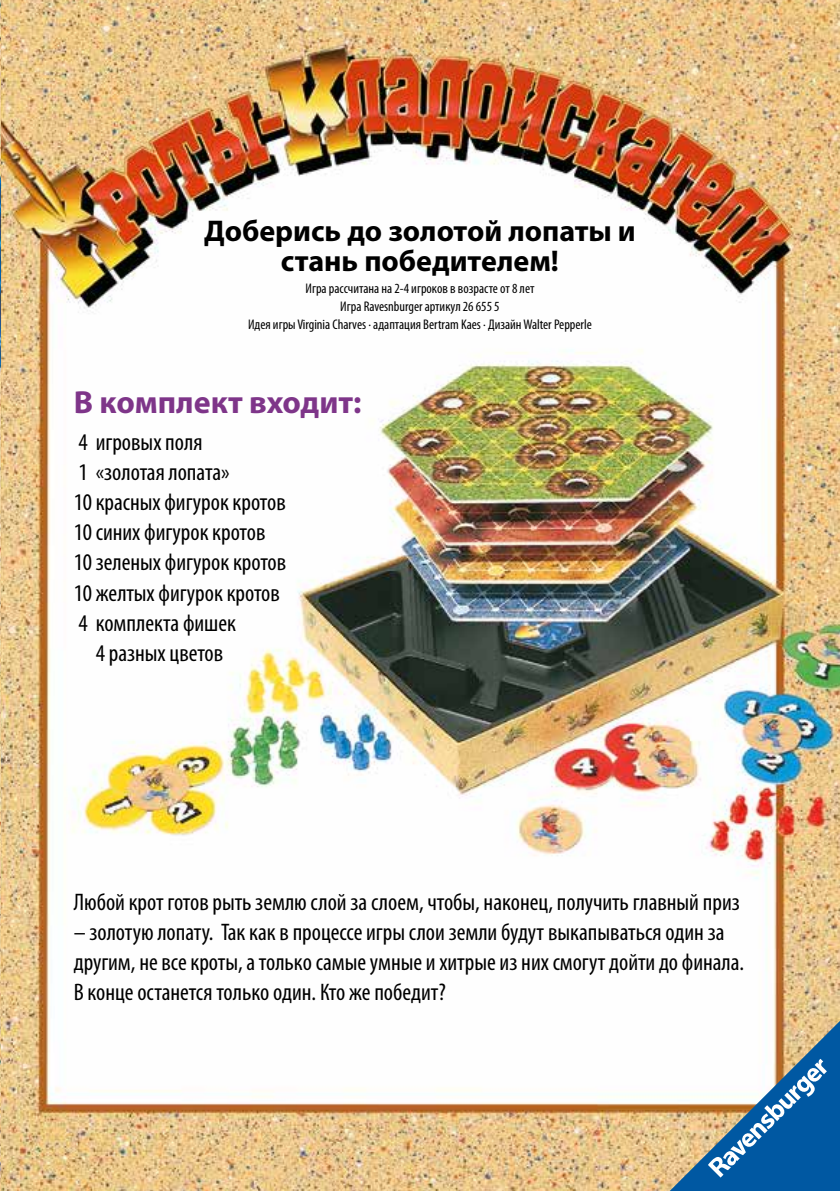
<style>
.page{position:relative;width:840px;height:1191px;background:#fff}
.page>*{position:absolute;margin:0;border:0;box-sizing:border-box;transform-origin:0 0}
.t1{font:700 32px "Myriad Pro";color:#7e3589}
.t2{font:700 30px/30px "Myriad Pro";color:#000;text-align:center}
.t3{font:condensed 24px/30px "Myriad Pro";color:#000}
.t4{font:condensed 14px/18px "Myriad Pro";color:#000;text-align:center}
</style>
<div class="page">
<img style="left:1px;top:0;width:838px;height:1191px">
<img style="left:0;top:0;width:1px;height:1191px">
<svg style="left:652px;top:1003px;width:188px;height:188px"></svg>
<svg style="left:0;top:1003px;width:1px;height:188px"></svg>
<p class="t2" style="left:204px;top:215px;width:433px">Доберись до золотой лопаты и стань победителем!</p>
<p class="t4" style="left:248px;top:279px;width:345px">Игра рассчитана на 2-4 игроков в возрасте от 8 лет<br>Игра Ravesnburger артикул 26 655 5<br>Идея игры Virginia Charves · адаптация Bertram Kaes · Дизайн Walter Pepperle</p>
<h1 class="t1" style="left:74px;top:381px;width:289px">В комплект входит:</h1>
<p class="t3" style="left:78px;top:427px;width:125px">4 игровых поля</p>
<p class="t3" style="left:78px;top:457px;width:152px">1 «золотая лопата»</p>
<p class="t3" style="left:74px;top:487px;width:213px">10красных фигурок кротов</p>
<p class="t3" style="left:74px;top:517px;width:193px">10синих фигурок кротов</p>
<p class="t3" style="left:74px;top:547px;width:214px">10зеленых фигурок кротов</p>
<p class="t3" style="left:74px;top:577px;width:207px">10 желтых фигурок кротов</p>
<p class="t3" style="left:78px;top:607px;width:159px">4 комплекта фишек</p>
<p class="t3" style="left:96px;top:637px;width:129px">4 разных цветов</p>
<p class="t3" style="left:74px;top:887px;width:667px">Любой крот готов рыть землю слой за слоем, чтобы, наконец, получить главный приз</p>
<p class="t3" style="left:74px;top:917px;width:671px">– золотую лопату. Так как в процессе игры слои земли будут выкапываться один за другим, не все кроты, а только самые умные и хитрые из них смогут дойти до финала.<br>В конце останется только один. Кто же победит?</p>
</div>
